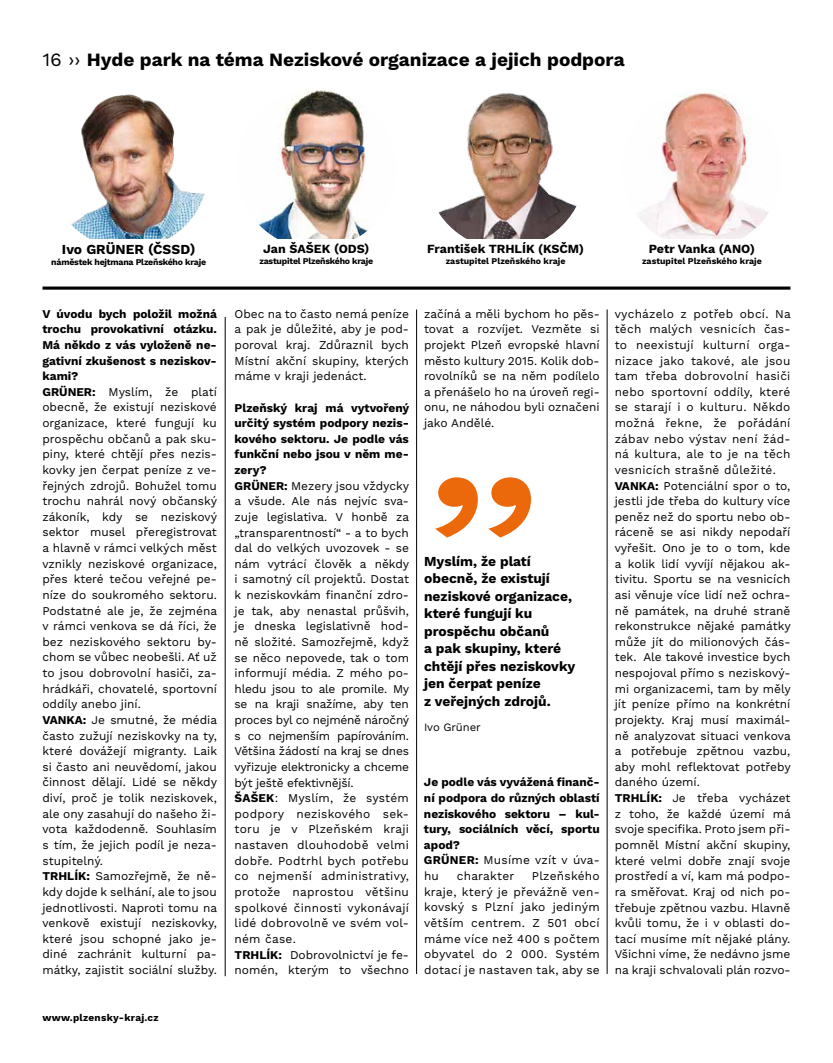
<style>
.page{position:relative;width:833px;height:1063px;background:#fff}
.page>*{position:absolute;margin:0;border:0;box-sizing:border-box;transform-origin:0 0}
.t1{font:226.12px "Work Sans";color:#eb690b;scale:1.25 1}
.t2{font:700 18.75px "Work Sans";color:#000}
.t3{font:700 13.75px/17.5px "Work Sans";color:#000}
.t4{font:700 12.38px "Work Sans";color:#000}
.t5{font:11.88px/15.6px "Work Sans";color:#000;text-align:justify}
.t6{font:700 11.88px/15.6px "Work Sans";color:#000}
.t7{font:11.88px "Work Sans";letter-spacing:.02em;color:#000}
.t8{font:11.25px "Work Sans";letter-spacing:-.01em;color:#000}
.t9{font:700 10px "Work Sans";letter-spacing:.025em;color:#000}
.t10{font:700 8.75px "Work Sans";letter-spacing:-.025em;color:#000}
.t11{font:700 8.75px "Work Sans";color:#000}
.s1{font-weight:400}
.s2{font-weight:700}
</style>
<div class="page">
<hr style="left:416px;top:310px;width:1px;height:664px;background:#000">
<hr style="left:607px;top:310px;width:1px;height:664px;background:#000">
<hr style="left:225px;top:310px;width:1px;height:666px;background:#000">
<img style="left:49px;top:89px;width:160px;height:160px;border-radius:80px">
<img style="left:622px;top:89px;width:160px;height:160px;border-radius:80px">
<div style="left:604px;top:239px;width:195px;height:68px;background:#fff"></div>
<img style="left:256px;top:90px;width:112px;height:149px">
<div style="left:29px;top:239px;width:199px;height:77px;background:#fff"></div>
<img style="left:426px;top:89px;width:159px;height:160px;border-radius:80px">
<div style="left:415px;top:239px;width:181px;height:68px;background:#fff"></div>
<hr style="left:43px;top:287px;width:747px;height:3px;background:#000">
<h2 class="t2" style="left:43px;top:48px;width:583px"><span class="s1">16 ››</span> Hyde park na téma Neziskové organizace a jejich podpora</h2>
<p class="t3" style="left:62px;top:241px;width:135px">Ivo Grüner (ČSSD)</p>
<p class="t10" style="left:51px;top:257px;width:156px">náměstek hejtmana Plzeňského kraje</p>
<p class="t4" style="left:263px;top:242px;width:108px">Jan Šašek (ODS)</p>
<p class="t10" style="left:259px;top:256px;width:115px">zastupitel Plzeňského kraje</p>
<p class="t4" style="left:427px;top:242px;width:71px">František Trhl</p>
<p class="t4" style="left:522px;top:242px;width:63px">ík (KSČM)</p>
<p class="t11" style="left:446px;top:256px;width:121px">zastupitel Plzeňského kraje</p>
<p class="t4" style="left:648px;top:242px;width:108px">Petr Vanka (ANO)</p>
<p class="t11" style="left:642px;top:256px;width:121px">zastupitel Plzeňského kraje</p>
<p class="t5" style="left:42px;top:306px;width:176px;text-align:left"><span class="s2">V úvodu bych položil možná trochu provokativní otázku.<br>Má někdo z vás vyloženě ne&shy;gativní zkušenost s neziskov&shy;kami?<br>GRÜNER:</span> Myslím, že platí obecně, že existují neziskové organizace, které fungují ku prospěchu občanů a pak sku&shy;piny, které chtějí přes nezis&shy;kovky jen čerpat peníze z ve&shy;řejných zdrojů. Bohužel tomu trochu nahrál nový občanský zákoník, kdy se neziskový sektor musel přeregistrovat a hlavně v rámci velkých měst vznikly neziskové organizace, přes které tečou veřejné pe&shy;níze do soukromého sektoru.<br>Podstatné ale je, že zejména v rámci venkova se dá říci, že bez neziskového sektoru by&shy;chom se vůbec neobešli. Ať už to jsou dobrovolní hasiči, za&shy;hrádkáři, chovatelé, sportovní oddíly anebo jiní.<br><span class="s2">VANKA:</span> Je smutné, že média často zužují neziskovky na ty, které dovážejí migranty. Laik si často ani neuvědomí, jakou činnost dělají. Lidé se někdy diví, proč je tolik neziskovek, ale ony zasahují do našeho ži&shy;vota každodenně. Souhlasím s tím, že jejich podíl je neza&shy;stupitelný.<br><span class="s2">TRHLÍK:</span> Samozřejmě, že ně&shy;kdy dojde k selhání, ale to jsou jednotlivosti. Naproti tomu na venkově existují neziskovky, které jsou schopné jako je&shy;diné zachránit kulturní pa&shy;mátky, zajistit sociální služby.</p>
<p class="t5" style="left:234px;top:306px;width:176px">Obec na to často nemá peníze a pak je důležité, aby je pod&shy;poroval kraj. Zdůraznil bych Místní akční skupiny, kterých máme v kraji jedenáct.</p>
<p class="t5" style="left:234px;top:400px;width:176px;text-align:left"><span class="s2">Plzeňský kraj má vytvořený určitý systém podpory nezis&shy;kového sektoru. Je podle vás funkční nebo jsou v něm me&shy;zery?<br>GRÜNER:</span> Mezery jsou vždycky a všude. Ale nás nejvíc sva&shy;zuje legislativa. V honbě za „transparentností“ - a to bych dal do velkých uvozovek - se nám vytrácí člověk a někdy i samotný cíl projektů. Dostat k neziskovkám finanční zdro&shy;je tak, aby nenastal průšvih, je dneska legislativně hod&shy;ně složité. Samozřejmě, když se něco nepovede, tak o tom informují média. Z mého po&shy;hledu jsou to ale promile. My se na kraji snažíme, aby ten proces byl co nejméně náročný s co nejmenším papírováním.<br>Většina žádostí na kraj se dnes vyřizuje elektronicky a chceme být ještě efektivnější.<br><span class="s2">ŠAŠEK</span>: Myslím, že systém podpory neziskového sek&shy;toru je v Plzeňském kraji nastaven dlouhodobě velmi dobře. Podtrhl bych potřebu co nejmenší administrativy, protože naprostou většinu spolkové činnosti vykonávají lidé dobrovolně ve svém vol&shy;ném čase.<br><span class="s2">TRHLÍK:</span> Dobrovolnictví je fe&shy;nomén, kterým to všechno</p>
<p class="t5" style="left:424px;top:306px;width:177px">začíná a měli bychom ho pěs&shy;tovat a rozvíjet. Vezměte si projekt Plzeň evropské hlavní město kultury 2015. Kolik dob&shy;rovolníků se na něm podílelo a přenášelo ho na úroveň regi&shy;onu, ne náhodou byli označeni jako Andělé.</p>
<h1 class="t1" style="left:419px;top:294px;width:104px">„</h1>
<p class="t3" style="left:424px;top:553px;width:153px">Myslím, že platí obecně, že existují neziskové organizace, které fungují ku prospěchu občanů<br>a pak skupiny, které chtějí přes neziskovky jen čerpat peníze<br>z veřejných zdrojů.</p>
<p class="t8" style="left:424px;top:720px;width:58px">Ivo Grüner</p>
<p class="t6" style="left:424px;top:775px;width:177px">Je podle vás vyvážená finanč&shy;ní podpora do různých oblastí neziskového sektoru – kul&shy;tury, sociálních věcí, sportu apod?<br>GRÜNER: <span class="s1">Musíme vzít v úva&shy;hu</span></p>
<p class="t5" style="left:424px;top:869px;width:177px;text-indent:108px">Plzeňského kraje, který je převážně ven&shy;kovský s Plzní jako jediným větším centrem. Z 501 obcí máme více než 400 s počtem obyvatel do 2 000. Systém dotací je nastaven tak, aby se</p>
<p class="t7" style="left:457px;top:869px;width:59px">charakter</p>
<p class="t5" style="left:614px;top:306px;width:177px;text-align:left">vycházelo z potřeb obcí. Na těch malých vesnicích čas&shy;to neexistují kulturní orga&shy;nizace jako takové, ale jsou tam třeba dobrovolní hasiči nebo sportovní oddíly, které se starají i o kulturu. Někdo možná řekne, že pořádání zábav nebo výstav není žád&shy;ná kultura, ale to je na těch vesnicích strašně důležité.<br><span class="s2">VANKA:</span> Potenciální spor o to, jestli jde třeba do kultury více peněz než do sportu nebo ob&shy;ráceně se asi nikdy nepodaří vyřešit. Ono je to o tom, kde a kolik lidí vyvíjí nějakou ak&shy;tivitu. Sportu se na vesnicích asi věnuje více lidí než ochra&shy;ně památek, na druhé straně rekonstrukce nějaké památky může jít do milionových čás&shy;tek. Ale takové investice bych nespojoval přímo s neziskový&shy;mi organizacemi, tam by měly jít peníze přímo na konkrétní projekty. Kraj musí maximál&shy;ně analyzovat situaci venkova a potřebuje zpětnou vazbu, aby mohl reflektovat potřeby daného území.<br><span class="s2">TRHLÍK:</span> Je třeba vycházet z toho, že každé území má svoje specifika. Proto jsem při&shy;pomněl Místní akční skupiny, které velmi dobře znají svoje prostředí a ví, kam má podpo&shy;ra směřovat. Kraj od nich po&shy;třebuje zpětnou vazbu. Hlavně kvůli tomu, že i v oblasti do&shy;tací musíme mít nějaké plány.<br>Všichni víme, že nedávno jsme na kraji schvalovali plán rozvo-</p>
<p class="t9" style="left:43px;top:1012px;width:118px">www.plzensky-kraj.cz</p>
</div>
